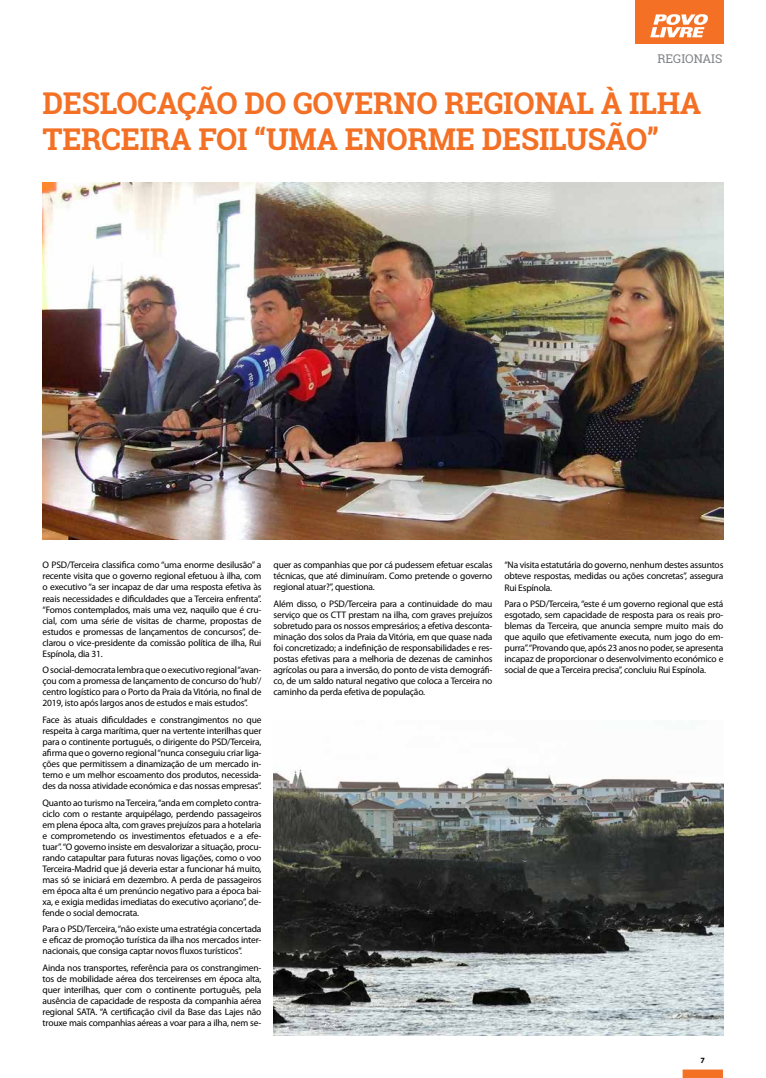
<style>
.page{position:relative;width:766px;height:1078px;background:#fff}
.page>*{position:absolute;margin:0;border:0;box-sizing:border-box;transform-origin:0 0}
.t1{font:700 30px/36px "Roboto Slab";letter-spacing:-.01em;color:#f37024}
.t2{font:12px "Roboto Slab";color:#808285}
.t3{font:9.5px/11px "Myriad Pro";letter-spacing:-.02em;color:#000;text-align:justify}
.t4{font:700 8px "Myriad Pro";color:#000}
</style>
<div class="page">
<div style="left:682px;top:1069px;width:40px;height:8px;background:#f37024;border:1px solid #f37024"></div>
<div style="left:634px;top:0;width:89px;height:44px;background:#f37024"></div>
<svg style="left:650px;top:14px;width:58px;height:23px"></svg>
<img style="left:43px;top:182px;width:680px;height:357px">
<img style="left:273px;top:766px;width:450px;height:269px">
<p class="t2" style="left:657px;top:51px;width:66px">REGIONAIS</p>
<h1 class="t1" style="left:43px;top:85px;width:660px">DESLOCAÇÃO DO GOVERNO REGIONAL À ILHA<br>TERCEIRA FOI “UMA ENORME DESILUSÃO”</h1>
<p class="t3" style="left:43px;top:559px;width:220px">O PSD/Terceira classifica como “uma enorme desilusão” a recente visita que o governo regional efetuou à ilha, com o executivo “a ser incapaz de dar uma resposta efetiva às reais necessidades e dificuldades que a Terceira enfrenta”. “Fomos contemplados, mais uma vez, naquilo que é cru&shy;cial, com uma série de visitas de charme, propostas de estudos e promessas de lançamentos de concursos”, de&shy;clarou o vice-presidente da comissão política de ilha, Rui Espínola, dia 31.</p>
<p class="t3" style="left:43px;top:664px;width:220px">O social-democrata lembra que o executivo regional “avan&shy;çou com a promessa de lançamento de concurso do ‘hub’/ centro logístico para o Porto da Praia da Vitória, no final de 2019, isto após largos anos de estudos e mais estudos”.</p>
<p class="t3" style="left:43px;top:714px;width:220px">Face às atuais dificuldades e constrangimentos no que respeita à carga marítima, quer na vertente interilhas quer para o continente português, o dirigente do PSD/Terceira, afirma que o governo regional “nunca conseguiu criar liga&shy;ções que permitissem a dinamização de um mercado in&shy;terno e um melhor escoamento dos produtos, necessida&shy;des da nossa atividade económica e das nossas empresas”.</p>
<p class="t3" style="left:43px;top:796px;width:220px">Quanto ao turismo na Terceira, “anda em completo contra&shy;ciclo com o restante arquipélago, perdendo passageiros em plena época alta, com graves prejuízos para a hotelaria e comprometendo os investimentos efetuados e a efe&shy;tuar”. “O governo insiste em desvalorizar a situação, procu&shy;rando catapultar para futuras novas ligações, como o voo Terceira-Madrid que já deveria estar a funcionar há muito, mas só se iniciará em dezembro. A perda de passageiros em época alta é um prenúncio negativo para a época bai&shy;xa, e exigia medidas imediatas do executivo açoriano”, de&shy;fende o social democrata.</p>
<p class="t3" style="left:43px;top:923px;width:220px">Para o PSD/Terceira, “não existe uma estratégia concertada e eficaz de promoção turística da ilha nos mercados inter&shy;nacionais, que consiga captar novos fluxos turísticos”.</p>
<p class="t3" style="left:43px;top:962px;width:220px">Ainda nos transportes, referência para os constrangimen&shy;tos de mobilidade aérea dos terceirenses em época alta, quer interilhas, quer com o continente português, pela ausência de capacidade de resposta da companhia aérea regional SATA. “A certificação civil da Base das Lajes não trouxe mais companhias aéreas a voar para a ilha, nem se-</p>
<p class="t3" style="left:273px;top:559px;width:220px">quer as companhias que por cá pudessem efetuar escalas técnicas, que até diminuíram. Como pretende o governo regional atuar?”, questiona.</p>
<p class="t3" style="left:273px;top:598px;width:220px">Além disso, o PSD/Terceira para a continuidade do mau serviço que os CTT prestam na ilha, com graves prejuízos sobretudo para os nossos empresários; a efetiva desconta&shy;minação dos solos da Praia da Vitória, em que quase nada foi concretizado; a indefinição de responsabilidades e res&shy;postas efetivas para a melhoria de dezenas de caminhos agrícolas ou para a inversão, do ponto de vista demográfi&shy;co, de um saldo natural negativo que coloca a Terceira no caminho da perda efetiva de população.</p>
<p class="t3" style="left:504px;top:559px;width:220px">“Na visita estatutária do governo, nenhum destes assuntos obteve respostas, medidas ou ações concretas”, assegura Rui Espínola.</p>
<p class="t3" style="left:504px;top:598px;width:220px">Para o PSD/Terceira, “este é um governo regional que está esgotado, sem capacidade de resposta para os reais pro&shy;blemas da Terceira, que anuncia sempre muito mais do que aquilo que efetivamente executa, num jogo do em&shy;purra”. “Provando que, após 23 anos no poder, se apresenta incapaz de proporcionar o desenvolvimento económico e social de que a Terceira precisa”, concluiu Rui Espínola.</p>
<p class="t4" style="left:700px;top:1054px;width:6px">7</p>
</div>
